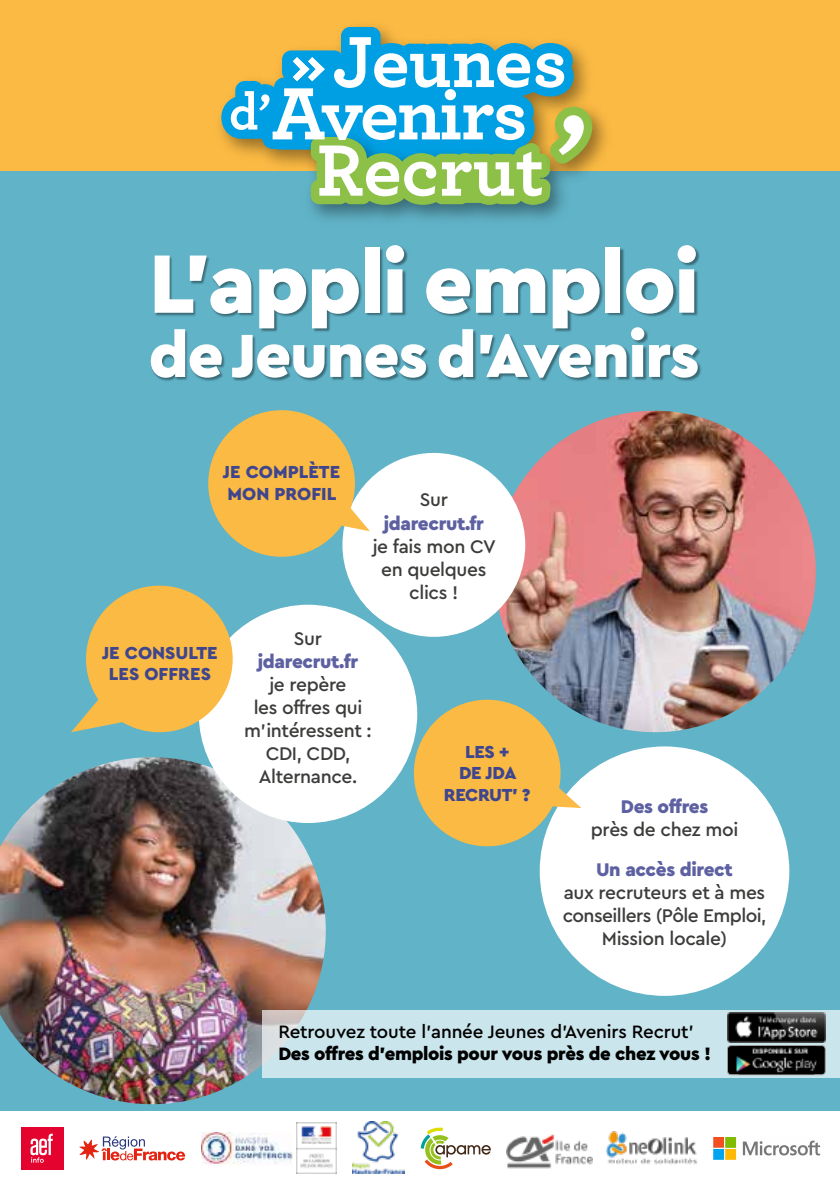
<style>
.page{position:relative;width:840px;height:1191px;background:#fff}
.page>*{position:absolute;margin:0;border:0;box-sizing:border-box;transform-origin:0 0}
.t1{font:900 86.6px "Cera Pro";letter-spacing:-.02em;color:#fff}
.t2{font:900 63.6px "Cera Pro";letter-spacing:-.02em;color:#fff}
.t3{font:500 19.2px/23px "Cera Pro";letter-spacing:-.02em;color:#3c3c3b;text-align:center}
.t4{font:900 19.2px "Cera Pro";letter-spacing:-.02em;color:#5d60a1}
.t5{font:500 18.8px "Cera Pro";letter-spacing:-.01em;color:#000}
.t6{font:900 18.8px "Cera Pro";letter-spacing:-.02em;color:#000}
.t7{font:900 18.2px/21.8px "Cera Pro";color:#3f468e}
.t8{font:900 18.2px/21.8px "Cera Pro";letter-spacing:-.02em;color:#3f468e;text-align:center}
</style>
<div class="page">
<div style="left:0;top:163px;width:839px;height:1028px;background:#61b3c8"></div>
<div style="left:0;top:0;width:839px;height:170px;background:#fbba43"></div>
<div style="left:0;top:1112px;width:839px;height:79px;background:#fff"></div>
<img style="left:493px;top:411px;width:322px;height:321px;border-radius:161px">
<div style="left:342px;top:453px;width:183px;height:184px;background:#fff;border-radius:50%"></div>
<div style="left:539px;top:746px;width:249px;height:250px;background:#fff;border-radius:50%"></div>
<svg style="left:208px;top:410px;width:161px;height:147px"></svg>
<svg style="left:409px;top:695px;width:172px;height:156px"></svg>
<svg style="left:221px;top:27px;width:171px;height:121px"></svg>
<img style="left:592px;top:110px;width:26px;height:61px">
<svg style="left:231px;top:37px;width:361px;height:168px"></svg>
<div style="left:151px;top:246px;width:550px;height:135px;background:#000;opacity:.4"></div>
<img style="left:0;top:757px;width:325px;height:347px">
<div style="left:262px;top:1010px;width:577px;height:67px;background:#cae5ec"></div>
<div style="left:199px;top:605px;width:218px;height:218px;background:#fff;border-radius:50%"></div>
<svg style="left:71px;top:585px;width:161px;height:147px"></svg>
<img style="left:727px;top:1013px;width:98px;height:29px">
<div style="left:727px;top:1045px;width:97px;height:29px;background:#000;border-radius:4px"></div>
<div style="left:726px;top:1045px;width:99px;height:30px;border:1px solid #9d9d9c;border-radius:4px"></div>
<img style="left:735px;top:1046px;width:81px;height:28px">
<img style="left:352px;top:1121px;width:52px;height:52px">
<svg style="left:420px;top:1127px;width:70px;height:42px"></svg>
<div style="left:21px;top:1127px;width:42px;height:42px;background:#e4032e"></div>
<svg style="left:30px;top:1133px;width:23px;height:29px"></svg>
<img style="left:297px;top:1123px;width:39px;height:50px">
<img style="left:201px;top:1132px;width:91px;height:33px">
<svg style="left:79px;top:1136px;width:106px;height:24px"></svg>
<img style="left:606px;top:1131px;width:91px;height:34px">
<svg style="left:713px;top:1137px;width:106px;height:22px"></svg>
<img style="left:506px;top:1134px;width:85px;height:35px">
<h1 class="t1" style="left:149px;top:226px;width:551px">L’appli emploi</h1>
<h2 class="t2" style="left:149px;top:313px;width:551px">de Jeunes d’Avenirs</h2>
<p class="t7" style="left:223px;top:460px;width:119px">JE COMPLÈTE<br>MON PROFIL</p>
<p class="t3" style="left:419px;top:488px;width:30px">Sur</p>
<p class="t4" style="left:383px;top:510px;width:102px">jdarecrut.fr</p>
<p class="t3" style="left:372px;top:534px;width:125px">je fais mon CV en quelques clics !</p>
<p class="t7" style="left:102px;top:641px;width:117px;text-align:center">JE CONSULTE<br>LES OFFRES</p>
<p class="t3" style="left:294px;top:626px;width:30px">Sur</p>
<p class="t4" style="left:258px;top:648px;width:102px">jdarecrut.fr</p>
<p class="t3" style="left:244px;top:672px;width:129px">je repère<br>les offres qui m’intéressent :<br>CDI, CDD,<br>Alternance.</p>
<p class="t8" style="left:443px;top:740px;width:88px">LES +<br>DE JDA<br>RECRUT’ ?</p>
<p class="t4" style="left:620px;top:793px;width:89px">Des offres</p>
<p class="t3" style="left:590px;top:817px;width:149px">près de chez moi</p>
<p class="t4" style="left:595px;top:857px;width:138px">Un accès direct</p>
<p class="t3" style="left:562px;top:880px;width:205px">aux recruteurs et à mes conseillers (Pôle Emploi,<br>Mission locale)</p>
<p class="t5" style="left:278px;top:1019px;width:417px">Retrouvez toute l’année Jeunes d’Avenirs Recrut’</p>
<p class="t6" style="left:278px;top:1041px;width:434px">Des offres d’emplois pour vous près de chez vous !</p>
</div>
